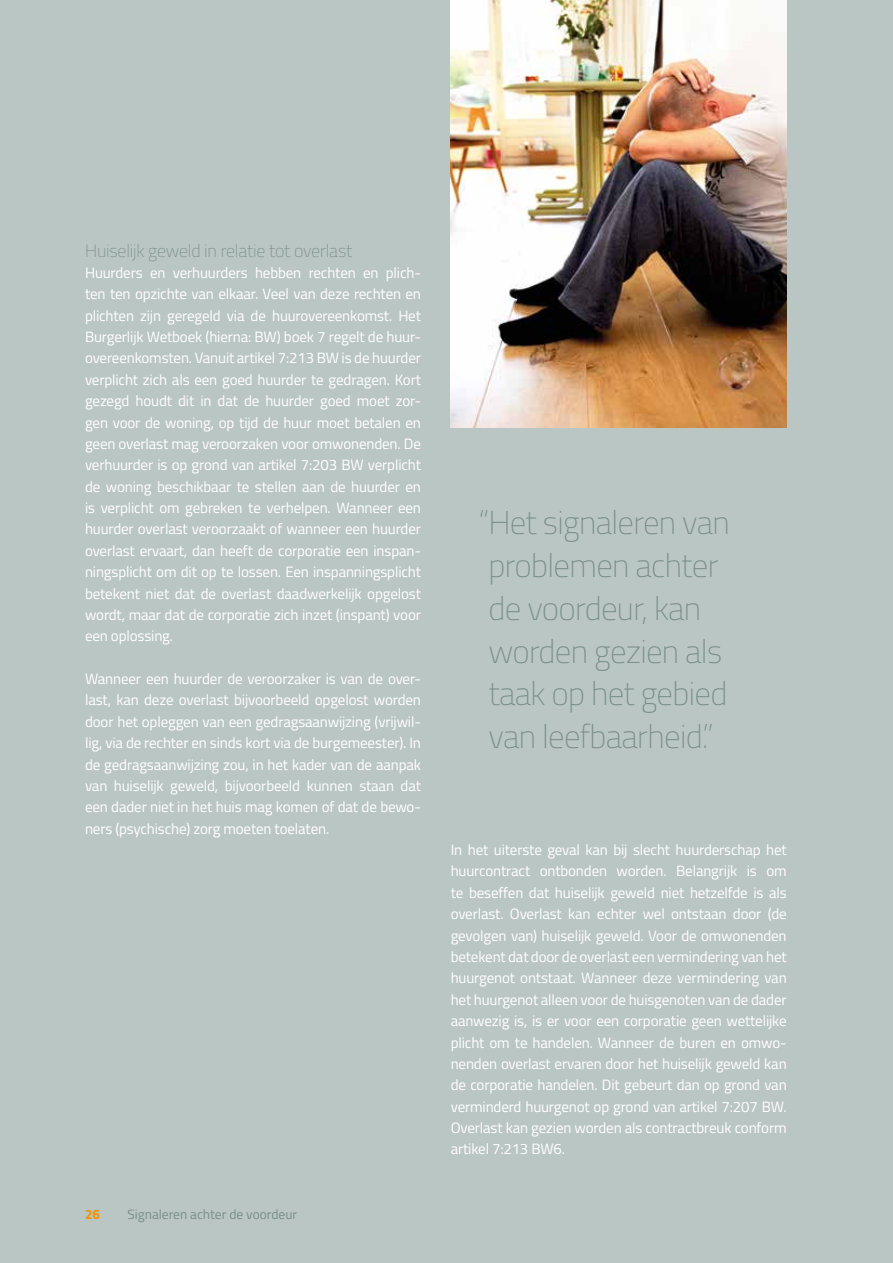
<style>
.page{position:relative;width:893px;height:1263px;background:#bac6c4}
.page>*{position:absolute;margin:0;border:0;box-sizing:border-box;transform-origin:0 0}
.t1{font:100 33px/42.8px "Titillium";letter-spacing:-.02em;color:#7a8e8a;text-align:center}
.t2{font:100 18px "Titillium";letter-spacing:-.01em;color:#7a8e8a}
.t3{font:15px/21.3px "Titillium";letter-spacing:-.01em;color:#fff;text-align:justify}
.t4{font:13.5px "Titillium";color:#7a8e8a}
.t5{font:700 13.5px "Titillium";color:#f39200}
</style>
<div class="page">
<img style="left:451px;top:0;width:336px;height:428px">
<p class="t2" style="left:85px;top:237px;width:269px">Huiselijk geweld in relatie tot overlast</p>
<p class="t3" style="left:85px;top:261px;width:337px">Huurders en verhuurders hebben rechten en plich&shy;ten ten opzichte van elkaar. Veel van deze rechten en plichten zijn geregeld via de huurovereenkomst. Het Burgerlijk Wetboek (hierna: BW) boek 7 regelt de huur&shy;overeenkomsten. Vanuit artikel 7:213 BW is de huurder verplicht zich als een goed huurder te gedragen. Kort gezegd houdt dit in dat de huurder goed moet zor&shy;gen voor de woning, op tijd de huur moet betalen en geen overlast mag veroorzaken voor omwonenden. De verhuurder is op grond van artikel 7:203 BW verplicht de woning beschikbaar te stellen aan de huurder en is verplicht om gebreken te verhelpen. Wanneer een huurder overlast veroorzaakt of wanneer een huurder overlast ervaart, dan heeft de corporatie een inspan&shy;ningsplicht om dit op te lossen. Een inspanningsplicht betekent niet dat de overlast daadwerkelijk opgelost wordt, maar dat de corporatie zich inzet (inspant) voor een oplossing.</p>
<p class="t3" style="left:85px;top:667px;width:337px">Wanneer een huurder de veroorzaker is van de over&shy;last, kan deze overlast bijvoorbeeld opgelost worden door het opleggen van een gedragsaanwijzing (vrijwil&shy;lig, via de rechter en sinds kort via de burgemeester). In de gedragsaanwijzing zou, in het kader van de aanpak van huiselijk geweld, bijvoorbeeld kunnen staan dat een dader niet in het huis mag komen of dat de bewo&shy;ners (psychische) zorg moeten toelaten.</p>
<p class="t5" style="left:85px;top:1203px;width:17px">26</p>
<p class="t4" style="left:128px;top:1204px;width:171px">Signaleren achter de voordeur</p>
<h1 class="t1" style="left:478px;top:500px;width:253px">“Het signaleren van problemen achter de voordeur, kan worden gezien als taak op het gebied van leefbaarheid.”</h1>
<p class="t3" style="left:451px;top:838px;width:337px">In het uiterste geval kan bij slecht huurderschap het huurcontract ontbonden worden. Belangrijk is om te beseffen dat huiselijk geweld niet hetzelfde is als overlast. Overlast kan echter wel ontstaan door (de gevolgen van) huiselijk geweld. Voor de omwonenden betekent dat door de overlast een vermindering van het huurgenot ontstaat. Wanneer deze vermindering van het huurgenot alleen voor de huisgenoten van de dader aanwezig is, is er voor een corporatie geen wettelijke plicht om te handelen. Wanneer de buren en omwo&shy;nenden overlast ervaren door het huiselijk geweld kan de corporatie handelen. Dit gebeurt dan op grond van verminderd huurgenot op grond van artikel 7:207 BW.<br>Overlast kan gezien worden als contractbreuk conform artikel 7:213 BW6.</p>
</div>
